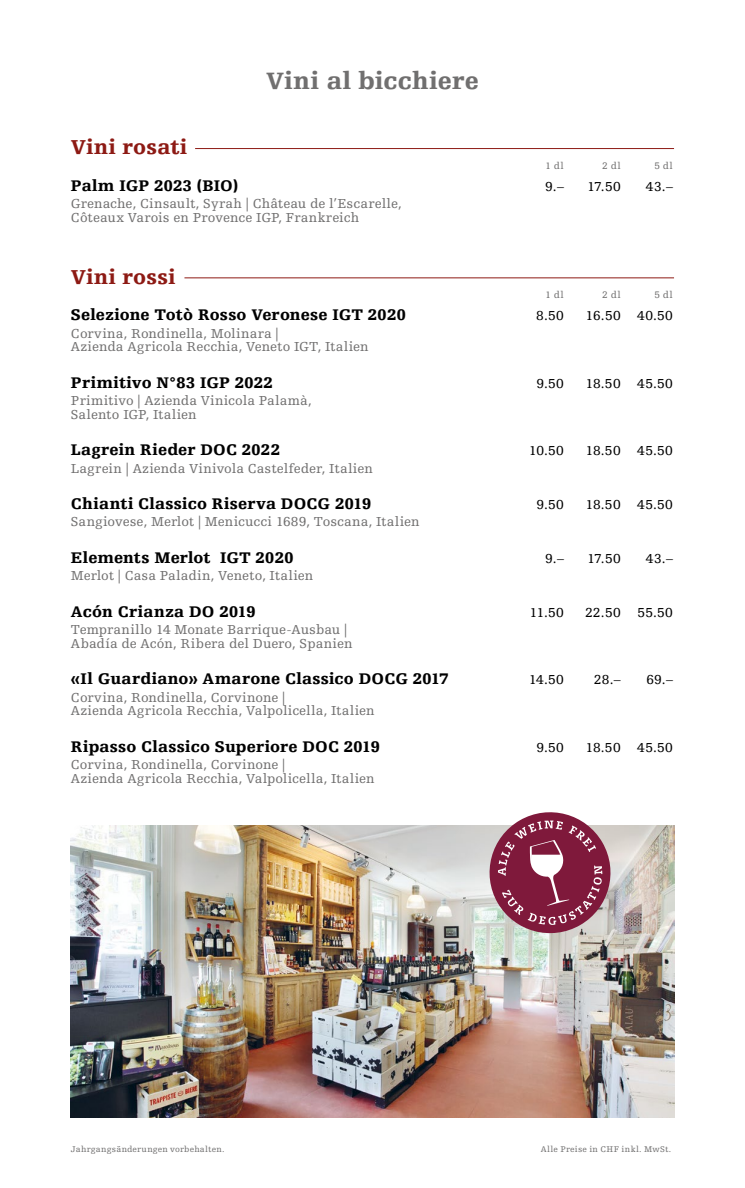
<style>
.page{position:relative;width:745px;height:1188px;background:#fff}
.page>*{position:absolute;margin:0;border:0;box-sizing:border-box;transform-origin:0 0}
.t1{font:900 25px "Egyptienne FLT Std";letter-spacing:.015em;color:#706f6f}
.t2{font:900 21.25px "Egyptienne FLT Std";letter-spacing:.015em;color:#8d1a14}
.t3{font:900 16.25px "Egyptienne FLT Std";letter-spacing:.015em;color:#000}
.t4{font:13.75px/13.8px "Egyptienne FLT Std";letter-spacing:.005em;color:#706f6f}
.t5{font:13.75px "Egyptienne FLT Std";letter-spacing:.03em;color:#000}
.t6{font:10px "Egyptienne FLT Std";letter-spacing:.055em;color:#706f6f}
.t7{font:8.75px "Egyptienne FLT Std";letter-spacing:.025em;color:#706f6f}
</style>
<div class="page">
<hr style="left:195px;top:148px;width:478px;height:1px;background:#8d1a14">
<hr style="left:184px;top:277px;width:489px;height:1px;background:#8d1a14">
<img style="left:71px;top:825px;width:602px;height:291px">
<svg style="left:480px;top:812px;width:138px;height:129px;background:#aa7283"></svg>
<h2 class="t2" style="left:71px;top:135px;width:118px">Vini rosati</h2>
<h1 class="t1" style="left:266px;top:67px;width:214px">Vini al bicchiere</h1>
<p class="t6" style="left:545px;top:160px;width:20px">1 dl</p>
<p class="t6" style="left:601px;top:160px;width:20px">2 dl</p>
<p class="t6" style="left:654px;top:160px;width:20px">5 dl</p>
<p class="t3" style="left:71px;top:176px;width:168px">Palm IGP 2023 (BIO)</p>
<p class="t5" style="left:545px;top:179px;width:20px">9.–</p>
<p class="t5" style="left:587px;top:179px;width:35px">17.50</p>
<p class="t5" style="left:645px;top:179px;width:29px">43.–</p>
<p class="t4" style="left:71px;top:197px;width:332px">Grenache, Cinsault, Syrah | Château de l’Escarelle,<br>Côteaux Varois en Provence IGP, Frankreich</p>
<h2 class="t2" style="left:71px;top:265px;width:106px">Vini rossi</h2>
<p class="t6" style="left:545px;top:289px;width:20px">1 dl</p>
<p class="t6" style="left:601px;top:289px;width:20px">2 dl</p>
<p class="t6" style="left:654px;top:289px;width:20px">5 dl</p>
<p class="t3" style="left:71px;top:306px;width:336px">Selezione Totò Rosso Veronese IGT 2020</p>
<p class="t5" style="left:536px;top:308px;width:29px">8.50</p>
<p class="t5" style="left:585px;top:308px;width:88px">16.50 40.50</p>
<p class="t4" style="left:71px;top:326px;width:299px">Corvina, Rondinella, Molinara |<br>Azienda Agricola Recchia, Veneto IGT, Italien</p>
<p class="t3" style="left:71px;top:373px;width:203px">Primitivo N°83 IGP 2022</p>
<p class="t5" style="left:536px;top:375px;width:29px">9.50</p>
<p class="t5" style="left:585px;top:375px;width:89px">18.50 45.50</p>
<p class="t4" style="left:71px;top:394px;width:242px">Primitivo | Azienda Vinicola Palamà,<br>Salento IGP, Italien</p>
<p class="t3" style="left:71px;top:441px;width:210px">Lagrein Rieder DOC 2022</p>
<p class="t5" style="left:529px;top:443px;width:36px">10.50</p>
<p class="t5" style="left:585px;top:443px;width:89px">18.50 45.50</p>
<p class="t4" style="left:71px;top:461px;width:303px">Lagrein | Azienda Vinivola Castelfeder, Italien</p>
<p class="t3" style="left:71px;top:494px;width:301px">Chianti Classico Riserva DOCG 2019</p>
<p class="t5" style="left:536px;top:497px;width:29px">9.50</p>
<p class="t5" style="left:585px;top:497px;width:89px">18.50 45.50</p>
<p class="t4" style="left:71px;top:515px;width:350px">Sangiovese, Merlot | Menicucci 1689, Toscana, Italien</p>
<p class="t3" style="left:71px;top:548px;width:224px">Elements Merlot IGT 2020</p>
<p class="t5" style="left:545px;top:550px;width:20px">9.–</p>
<p class="t5" style="left:587px;top:550px;width:35px">17.50</p>
<p class="t5" style="left:645px;top:550px;width:29px">43.–</p>
<p class="t4" style="left:71px;top:569px;width:243px">Merlot | Casa Paladin, Veneto, Italien</p>
<p class="t3" style="left:71px;top:602px;width:186px">Acón Crianza DO 2019</p>
<p class="t5" style="left:529px;top:604px;width:36px">11.50</p>
<p class="t5" style="left:584px;top:604px;width:89px">22.50 55.50</p>
<p class="t4" style="left:71px;top:622px;width:283px">Tempranillo 14 Monate Barrique-Ausbau |<br>Abadía de Acón, Ribera del Duero, Spanien</p>
<p class="t3" style="left:71px;top:669px;width:379px">«Il Guardiano» Amarone Classico DOCG 2017</p>
<p class="t5" style="left:528px;top:672px;width:36px">14.50</p>
<p class="t5" style="left:593px;top:672px;width:28px">28.–</p>
<p class="t5" style="left:646px;top:672px;width:28px">69.–</p>
<p class="t4" style="left:71px;top:690px;width:305px">Corvina, Rondinella, Corvinone |<br>Azienda Agricola Recchia, Valpolicella, Italien</p>
<p class="t3" style="left:71px;top:737px;width:310px">Ripasso Classico Superiore DOC 2019</p>
<p class="t5" style="left:536px;top:739px;width:29px">9.50</p>
<p class="t5" style="left:585px;top:739px;width:89px">18.50 45.50</p>
<p class="t4" style="left:71px;top:757px;width:305px">Corvina, Rondinella, Corvinone |<br>Azienda Agricola Recchia, Valpolicella, Italien</p>
<p class="t7" style="left:71px;top:1144px;width:155px">Jahrgangsänderungen vorbehalten.</p>
<p class="t7" style="left:540px;top:1144px;width:132px">Alle Preise in CHF inkl. MwSt.</p>
</div>
